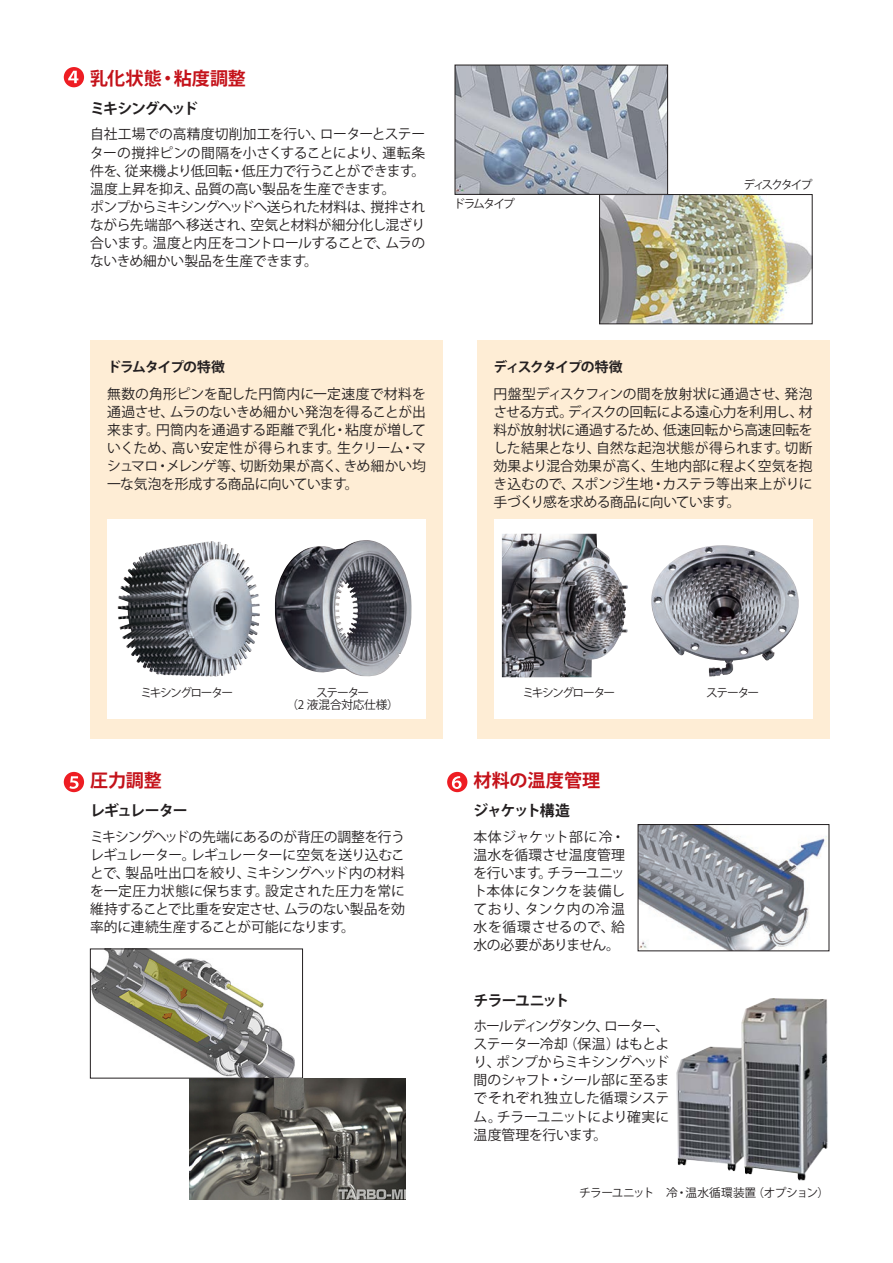
<style>
.page{position:relative;width:893px;height:1263px;background:#fff}
.page>*{position:absolute;margin:0;border:0;box-sizing:border-box;transform-origin:0 0}
.例外ページ_ボディ大{font:700 18px "Koz Go Pr 6 N";color:#c4121a}
.例外ページ_ボディ大-2{font:700 14.85px "Koz Go Pr 6 N";letter-spacing:-.085em;color:#231f20}
.例外ページ_ボディ大-3{font:700 14.85px "Koz Go Pr 6 N";letter-spacing:-.065em;color:#231f20}
.例外ページ_キャプ大{font:13.8px/18.1px "Koz Go Pr 6 N";letter-spacing:-.025em;color:#231f20;text-align:justify}
.t1{font:700 13.8px "Koz Go Pr 6 N";letter-spacing:-.095em;color:#231f20}
.t2{font:700 13.8px "Koz Go Pr 6 N";letter-spacing:-.07em;color:#231f20}
.例外ページ_キャプ大-2{font:11.7px "Koz Go Pr 6 N";letter-spacing:-.115em;color:#231f20}
.例外ページ_キャプ大-3{font:11.7px "Koz Go Pr 6 N";letter-spacing:-.04em;color:#231f20}
.例外ページ_キャプ大-4{font:11.7px "Koz Go Pr 6 N";letter-spacing:-.015em;color:#231f20}
.例外ページ_キャプ大-5{font:11.7px "Koz Go Pr 6 N";letter-spacing:-.17em;color:#231f20}
</style>
<div class="page">
<div style="left:64px;top:67px;width:20px;height:20px;background:#ee1d23;border-radius:50%"></div>
<svg style="left:68px;top:71px;width:10px;height:12px"></svg>
<div style="left:64px;top:772px;width:20px;height:20px;background:#ee1d23;border-radius:50%"></div>
<svg style="left:70px;top:776px;width:9px;height:13px"></svg>
<img style="left:640px;top:826px;width:187px;height:123px">
<div style="left:638px;top:824px;width:191px;height:127px;border:1px solid #231f20"></div>
<img style="left:676px;top:998px;width:152px;height:182px">
<div style="left:447px;top:772px;width:20px;height:20px;background:#ee1d23;border-radius:50%"></div>
<svg style="left:452px;top:776px;width:10px;height:13px"></svg>
<img style="left:92px;top:951px;width:203px;height:125px">
<div style="left:90px;top:949px;width:213px;height:129px;border:1px solid #231f20"></div>
<img style="left:190px;top:1078px;width:215px;height:121px">
<img style="left:601px;top:196px;width:209px;height:126px">
<div style="left:599px;top:194px;width:213px;height:130px;border:1px solid #231f20"></div>
<img style="left:457px;top:67px;width:209px;height:126px">
<div style="left:455px;top:65px;width:213px;height:130px;border:1px solid #231f20"></div>
<div style="left:477px;top:340px;width:352px;height:399px;background:#feedd5"></div>
<div style="left:494px;top:519px;width:318px;height:200px;background:#fff"></div>
<img style="left:651px;top:545px;width:148px;height:132px">
<img style="left:502px;top:534px;width:126px;height:143px">
<div style="left:90px;top:340px;width:353px;height:399px;background:#feedd5"></div>
<div style="left:107px;top:519px;width:319px;height:200px;background:#fff"></div>
<img style="left:118px;top:541px;width:107px;height:135px">
<img style="left:275px;top:540px;width:137px;height:137px">
<p class="例外ページ_ボディ大" style="left:90px;top:68px;width:157px">乳化状態・粘度調整</p>
<p class="例外ページ_ボディ大-2" style="left:90px;top:100px;width:110px">ミキシングヘッド</p>
<p class="例外ページ_キャプ大" style="left:90px;top:126px;width:337px">自社工場での高精度切削加工を行い、ローターとステーターの撹拌ピンの間隔を小さくすることにより、運転条件を、従来機より低回転・低圧力で行うことができます。温度上昇を抑え、品質の高い製品を生産できます。</p>
<p class="例外ページ_キャプ大" style="left:90px;top:198px;width:337px">ポンプからミキシングヘッドへ送られた材料は、撹拌されながら先端部へ移送され、空気と材料が細分化し混ざり合います。温度と内圧をコントロールすることで、ムラのないきめ細かい製品を生産できます。</p>
<p class="例外ページ_キャプ大-2" style="left:453px;top:197px;width:63px">ドラムタイプ</p>
<p class="例外ページ_キャプ大-5" style="left:743px;top:178px;width:71px">ディスクタイプ</p>
<p class="t2" style="left:107px;top:359px;width:119px">ドラムタイプの特徴</p>
<p class="例外ページ_キャプ大" style="left:107px;top:385px;width:320px">無数の角形ピンを配した円筒内に一定速度で材料を通過させ、ムラのないきめ細かい発泡を得ることが出来ます。円筒内を通過する距離で乳化・粘度が増していくため、高い安定性が得られます。生クリーム・マシュマロ・メレンゲ等、切断効果が高く、きめ細かい均一な気泡を形成する商品に向いています。</p>
<p class="t1" style="left:494px;top:359px;width:131px">ディスクタイプの特徴</p>
<p class="例外ページ_キャプ大" style="left:494px;top:385px;width:320px">円盤型ディスクフィンの間を放射状に通過させ、発泡させる方式。ディスクの回転による遠心力を利用し、材料が放射状に通過するため、低速回転から高速回転をした結果となり、自然な起泡状態が得られます。切断効果より混合効果が高く、生地内部に程よく空気を抱き込むので、スポンジ生地・カステラ等出来上がりに手づくり感を求める商品に向いています。</p>
<p class="例外ページ_キャプ大-2" style="left:140px;top:686px;width:94px">ミキシングローター</p>
<p class="例外ページ_キャプ大-2" style="left:316px;top:686px;width:55px">ステーター</p>
<p class="例外ページ_キャプ大-4" style="left:286px;top:698px;width:114px">（2 液混合対応仕様）</p>
<p class="例外ページ_ボディ大" style="left:90px;top:770px;width:73px">圧力調整</p>
<p class="例外ページ_ボディ大-3" style="left:90px;top:802px;width:99px">レギュレーター</p>
<p class="例外ページ_キャプ大" style="left:90px;top:828px;width:316px">ミキシングヘッドの先端にあるのが背圧の調整を行うレギュレーター。レギュレーターに空気を送り込むことで、製品吐出口を絞り、ミキシングヘッド内の材料を一定圧力状態に保ちます。設定された圧力を常に維持することで比重を安定させ、ムラのない製品を効率的に連続生産することが可能になります。</p>
<p class="例外ページ_キャプ大-2" style="left:522px;top:686px;width:94px">ミキシングローター</p>
<p class="例外ページ_キャプ大-2" style="left:706px;top:686px;width:55px">ステーター</p>
<p class="例外ページ_ボディ大" style="left:474px;top:770px;width:128px">材料の温度管理</p>
<p class="例外ページ_ボディ大-2" style="left:474px;top:802px;width:98px">ジャケット構造</p>
<p class="例外ページ_キャプ大" style="left:474px;top:828px;width:153px">本体ジャケット部に冷・温水を循環させ温度管理を行います。チラーユニット本体にタンクを装備しており、タンク内の冷温水を循環させるので、給水の必要がありません。</p>
<p class="例外ページ_ボディ大-2" style="left:474px;top:992px;width:97px">チラーユニット</p>
<p class="例外ページ_キャプ大" style="left:474px;top:1017px;width:197px">ホールディングタンク、ローター、ステーター冷却（保温）はもとより、ポンプからミキシングヘッド間のシャフト・シール部に至るまでそれぞれ独立した循環システム。チラーユニットにより確実に温度管理を行います。</p>
<p class="例外ページ_キャプ大-3" style="left:579px;top:1186px;width:252px">チラーユニット　冷・温水循環装置（オプション）</p>
</div>
